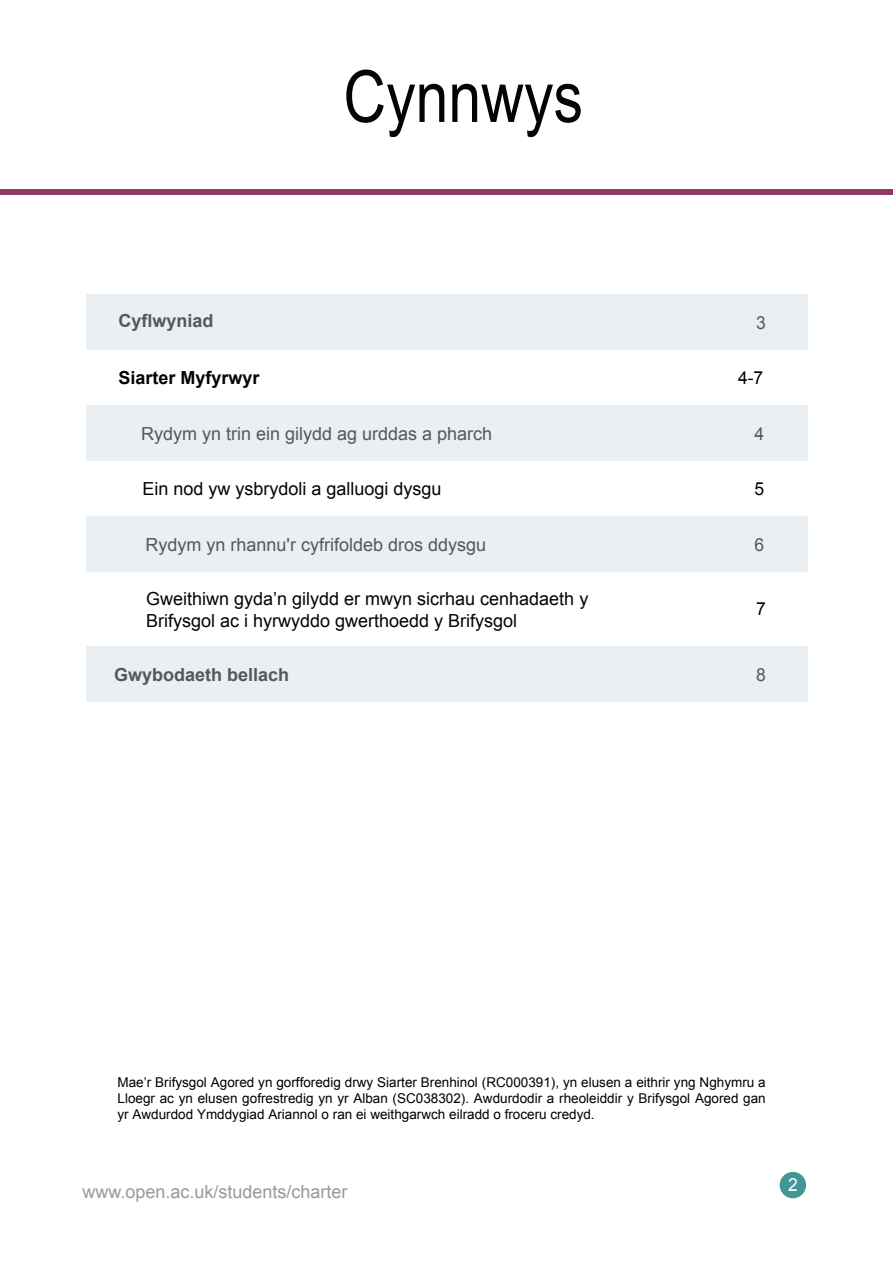
<style>
.page{position:relative;width:893px;height:1263px;background:#fff}
.page>*{position:absolute;margin:0;border:0;box-sizing:border-box;transform-origin:0 0}
.t1{font:72px "Arial Narrow";color:#040503}
.t2{font:18px/21.6px "Arial";color:#040503}
.t3{font:700 18px "Arial";color:#040503}
.t4{font:18px "Arial";color:#999}
.t5{font:18px "Arial";color:#fff}
.t6{font:13.5px/16.2px "Arial";color:#000;text-align:justify}
</style>
<div class="page">
<div style="left:0;top:189px;width:892px;height:6px;background:#903a64"></div>
<div style="left:780px;top:1172px;width:26px;height:26px;background:#439697;border-radius:50%"></div>
<div style="left:86px;top:516px;width:722px;height:56px;background:#e9eff2"></div>
<div style="left:86px;top:646px;width:722px;height:56px;background:#e9eff2"></div>
<div style="left:86px;top:294px;width:722px;height:56px;background:#e9eff2"></div>
<div style="left:86px;top:405px;width:722px;height:55px;background:#e9eff2"></div>
<h2 class="t1" style="left:344px;top:44px;width:241px">Cynnwys</h2>
<p class="t3" style="left:118px;top:308px;width:97px">Cyflwyniad</p>
<p class="t2" style="left:756px;top:312px;width:11px">3</p>
<p class="t3" style="left:118px;top:368px;width:143px">Siarter Myfyrwyr</p>
<p class="t2" style="left:738px;top:367px;width:27px">4-7</p>
<p class="t2" style="left:141px;top:423px;width:353px">Rydym yn trin ein gilydd ag urddas a pharch</p>
<p class="t2" style="left:755px;top:423px;width:11px">4</p>
<p class="t2" style="left:142px;top:478px;width:301px">Ein nod yw ysbrydoli a galluogi dysgu</p>
<p class="t2" style="left:755px;top:478px;width:11px">5</p>
<p class="t2" style="left:146px;top:534px;width:342px">Rydym yn rhannu'r cyfrifoldeb dros ddysgu</p>
<p class="t2" style="left:755px;top:534px;width:11px">6</p>
<p class="t2" style="left:146px;top:588px;width:444px">Gweithiwn gyda’n gilydd er mwyn sicrhau cenhadaeth y<br>Brifysgol ac i hyrwyddo gwerthoedd y Brifysgol</p>
<p class="t2" style="left:756px;top:598px;width:11px">7</p>
<p class="t3" style="left:114px;top:665px;width:177px">Gwybodaeth bellach</p>
<p class="t2" style="left:756px;top:664px;width:11px">8</p>
<p class="t6" style="left:118px;top:1074px;width:650px">Mae’r Brifysgol Agored yn gorfforedig drwy Siarter Brenhinol (RC000391), yn elusen a eithrir yng Nghymru a Lloegr ac yn elusen gofrestredig yn yr Alban (SC038302). Awdurdodir a rheoleiddir y Brifysgol Agored gan yr Awdurdod Ymddygiad Ariannol o ran ei weithgarwch eilradd o froceru credyd.</p>
<p class="t4" style="left:82px;top:1181px;width:267px">www.open.ac.uk/students/charter</p>
<h2 class="t5" style="left:788px;top:1175px;width:11px">2</h2>
</div>
